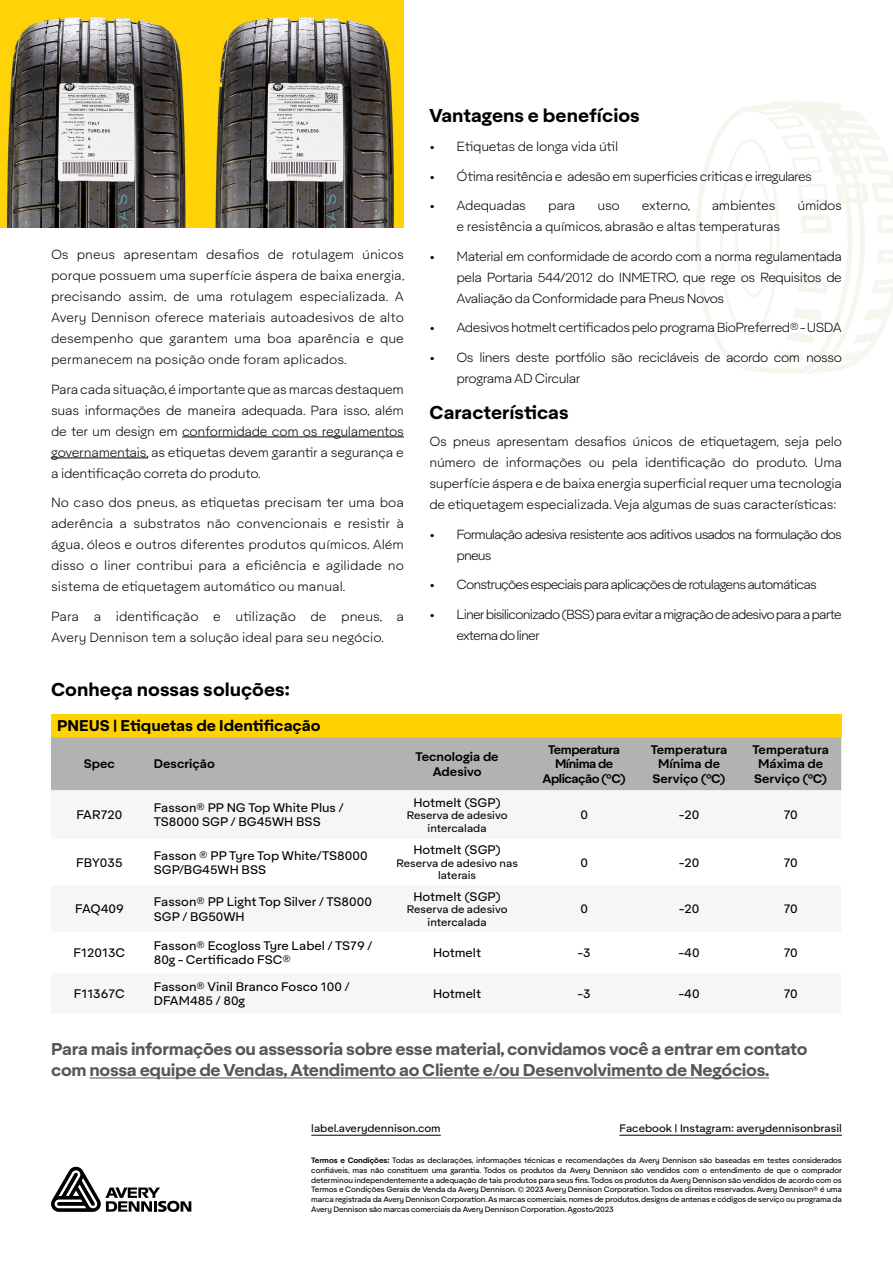
<style>
.page{position:relative;width:893px;height:1263px;background:#fff}
.page>*{position:absolute;margin:0;border:0;box-sizing:border-box;transform-origin:0 0}
.t1{font:700 18px "Aktifo A";color:#000}
.t2{font:700 16.5px/21px "Aktifo A";letter-spacing:-.02em;color:#575756}
.t3{font:700 15px "Aktifo A";color:#000}
.t4{font:300 12.75px/21px "Aktifo A";letter-spacing:-.04em;color:#000;text-align:justify}
.t5{font:300 12.75px/21px "Aktifo A";letter-spacing:-.07em;color:#000}
.t6{font:300 12.75px "Aktifo A";letter-spacing:-.02em;color:#000}
.t7{font:300 12.75px/21px "Aktifo A";color:#000}
.t8{font:12px/14.4px "Aktifo A";color:#000}
.t9{font:600 12px/14.4px "Aktifo A";color:#000;text-align:center}
.t10{font:600 12px/14.4px "Aktifo A";letter-spacing:-.04em;color:#000;text-align:center}
.t11{font:10.5px/12.6px "Aktifo A";color:#000;text-align:center}
.t12{font:7.5px/9.8px "Aktifo A";letter-spacing:-.02em;color:#000;text-align:justify}
.s1{font-weight:600}
</style>
<div class="page">
<svg style="left:696px;top:100px;width:197px;height:274px"></svg>
<svg style="left:720px;top:115px;width:112px;height:228px"></svg>
<svg style="left:51px;top:1167px;width:140px;height:45px"></svg>
<hr style="left:311px;top:1135px;width:130px;height:1px;background:#000">
<hr style="left:89px;top:1077px;width:680px;height:1px;background:#575756">
<hr style="left:619px;top:1135px;width:223px;height:1px;background:#000">
<div style="left:51px;top:713px;width:790px;height:24px;background:#ffd300"></div>
<div style="left:51px;top:737px;width:790px;height:53px;background:#b3b2b2"></div>
<svg style="left:51px;top:790px;width:790px;height:1px"></svg>
<hr style="left:182px;top:437px;width:222px;height:1px;background:#000">
<hr style="left:51px;top:458px;width:97px;height:1px;background:#000">
<img style="left:0;top:0;width:404px;height:227px">
<p class="t4" style="left:51px;top:244px;width:355px">Os pneus apresentam desafios de rotulagem únicos porque possuem uma superfície áspera de baixa energia, precisando assim, de uma rotulagem especializada. A Avery Dennison oferece materiais autoadesivos de alto desempenho que garantem uma boa aparência e que permanecem na posição onde foram aplicados.</p>
<p class="t4" style="left:51px;top:378px;width:354px">Para cada situação, é importante que as marcas destaquem suas informações de maneira adequada. Para isso, além de ter um design em conformidade com os regulamentos governamentais, as etiquetas devem garantir a segurança e a identificação correta do produto.</p>
<p class="t4" style="left:51px;top:492px;width:354px">No caso dos pneus, as etiquetas precisam ter uma boa aderência a substratos não convencionais e resistir à água, óleos e outros diferentes produtos químicos. Além disso o liner contribui para a eficiência e agilidade no sistema de etiquetagem automático ou manual.</p>
<p class="t7" style="left:51px;top:605px;width:354px">Para a identificação e utilização de pneus, a<br>Avery Dennison tem a solução ideal para seu negócio.</p>
<h1 class="t1" style="left:51px;top:677px;width:240px">Conheça nossas soluções:</h1>
<h1 class="t1" style="left:429px;top:104px;width:212px">Vantagens e benefícios</h1>
<p class="t6" style="left:429px;top:139px;width:190px">• Etiquetas de longa vida útil</p>
<p class="t4" style="left:429px;top:166px;width:384px">• Ótima resitência e adesão em superficies criticas e irregulares</p>
<p class="t6" style="left:429px;top:198px;width:98px">• Adequadas</p>
<p class="t4" style="left:548px;top:195px;width:29px">para</p>
<p class="t4" style="left:597px;top:195px;width:24px">uso</p>
<p class="t6" style="left:642px;top:198px;width:50px">externo,</p>
<p class="t6" style="left:712px;top:198px;width:65px">ambientes</p>
<p class="t4" style="left:797px;top:195px;width:46px">úmidos</p>
<p class="t6" style="left:456px;top:219px;width:325px">e resistência a químicos, abrasão e altas temperaturas</p>
<p class="t4" style="left:456px;top:246px;width:387px;text-indent:-27px">• Material em conformidade de acordo com a norma regulamentada pela Portaria 544/2012 do INMETRO, que rege os Requisitos de Avaliação da Conformidade para Pneus Novos</p>
<p class="t4" style="left:429px;top:317px;width:414px">• Adesivos hotmelt certificados pelo programa BioPreferred® - USDA</p>
<p class="t4" style="left:456px;top:347px;width:387px;text-indent:-27px">• Os liners deste portfólio são recicláveis de acordo com nosso programa AD Circular</p>
<h1 class="t1" style="left:429px;top:400px;width:141px">Características</h1>
<p class="t4" style="left:429px;top:431px;width:414px">Os pneus apresentam desafios únicos de etiquetagem, seja pelo número de informações ou pela identificação do produto. Uma superfície áspera e de baixa energia superficial requer uma tecnologia de etiquetagem especializada. Veja algumas de suas características:</p>
<p class="t5" style="left:456px;top:524px;width:387px;text-indent:-27px">• Formulação adesiva resistente aos aditivos usados na formulação dos pneus</p>
<p class="t5" style="left:429px;top:574px;width:389px">• Construções especiais para aplicações de rotulagens automáticas</p>
<p class="t5" style="left:456px;top:604px;width:387px;text-indent:-27px">• Liner bisiliconizado (BSS) para evitar a migração de adesivo para a parte externa do liner</p>
<p class="t3" style="left:57px;top:715px;width:265px">PNEUS | Etiquetas de Identificação</p>
<p class="t9" style="left:84px;top:757px;width:33px">Spec</p>
<p class="t9" style="left:154px;top:757px;width:63px">Descrição</p>
<p class="t9" style="left:416px;top:749px;width:85px">Tecnologia de<br>Adesivo</p>
<p class="t10" style="left:542px;top:742px;width:85px">Temperatura<br>Mínima de<br>Aplicação (ºC)</p>
<p class="t9" style="left:651px;top:742px;width:78px">Temperatura<br>Mínima de<br>Serviço (ºC)</p>
<p class="t9" style="left:752px;top:742px;width:78px">Temperatura<br>Máxima de<br>Serviço (ºC)</p>
<p class="t8" style="left:76px;top:807px;width:47px">FAR720</p>
<p class="t8" style="left:154px;top:800px;width:191px">Fasson® PP NG Top White Plus /<br>TS8000 SGP / BG45WH BSS</p>
<p class="t8" style="left:413px;top:795px;width:89px">Hotmelt (SGP)</p>
<p class="t11" style="left:407px;top:809px;width:102px">Reserva de adesivo intercalada</p>
<p class="t8" style="left:580px;top:807px;width:9px">0</p>
<p class="t8" style="left:679px;top:807px;width:22px">-20</p>
<p class="t8" style="left:784px;top:807px;width:16px">70</p>
<p class="t8" style="left:76px;top:855px;width:48px">FBY035</p>
<p class="t8" style="left:154px;top:848px;width:215px">Fasson ® PP Tyre Top White/TS8000<br>SGP/BG45WH BSS</p>
<p class="t8" style="left:413px;top:842px;width:89px">Hotmelt (SGP)</p>
<p class="t11" style="left:396px;top:856px;width:123px">Reserva de adesivo nas laterais</p>
<p class="t8" style="left:580px;top:855px;width:9px">0</p>
<p class="t8" style="left:679px;top:855px;width:22px">-20</p>
<p class="t8" style="left:784px;top:855px;width:16px">70</p>
<p class="t8" style="left:75px;top:902px;width:50px">FAQ409</p>
<p class="t8" style="left:154px;top:894px;width:220px">Fasson® PP Light Top Silver / TS8000<br>SGP / BG50WH</p>
<p class="t8" style="left:413px;top:889px;width:89px">Hotmelt (SGP)</p>
<p class="t11" style="left:407px;top:903px;width:102px">Reserva de adesivo intercalada</p>
<p class="t8" style="left:580px;top:902px;width:9px">0</p>
<p class="t8" style="left:679px;top:902px;width:22px">-20</p>
<p class="t8" style="left:784px;top:902px;width:16px">70</p>
<p class="t8" style="left:74px;top:945px;width:53px">F12013C</p>
<p class="t8" style="left:154px;top:938px;width:220px">Fasson® Ecogloss Tyre Label / TS79 /<br>80g - Certificado FSC®</p>
<p class="t8" style="left:433px;top:945px;width:50px">Hotmelt</p>
<p class="t8" style="left:578px;top:945px;width:15px">-3</p>
<p class="t8" style="left:678px;top:945px;width:23px">-40</p>
<p class="t8" style="left:784px;top:945px;width:16px">70</p>
<p class="t8" style="left:74px;top:986px;width:53px">F11367C</p>
<p class="t8" style="left:154px;top:979px;width:197px">Fasson® Vinil Branco Fosco 100 /<br>DFAM485 / 80g</p>
<p class="t8" style="left:433px;top:986px;width:50px">Hotmelt</p>
<p class="t8" style="left:578px;top:986px;width:15px">-3</p>
<p class="t8" style="left:678px;top:986px;width:23px">-40</p>
<p class="t8" style="left:784px;top:986px;width:16px">70</p>
<p class="t2" style="left:51px;top:1038px;width:758px">Para mais informações ou assessoria sobre esse material, convidamos você a entrar em contato com nossa equipe de Vendas, Atendimento ao Cliente e/ou Desenvolvimento de Negócios.</p>
<p class="t11" style="left:311px;top:1122px;width:131px">label.averydennison.com</p>
<p class="t12" style="left:311px;top:1155px;width:532px"><span class="s1">Termos e Condições:</span> Todas as declarações, informações técnicas e recomendações da Avery Dennison são baseadas em testes considerados confiáveis, mas não constituem uma garantia. Todos os produtos da Avery Dennison são vendidos com o entendimento de que o comprador determinou independentemente a adequação de tais produtos para seus fins. Todos os produtos da Avery Dennison são vendidos de acordo com os Termos e Condições Gerais de Venda da Avery Dennison. © 2023 Avery Dennison Corporation. Todos os direitos reservados. Avery Dennison® é uma marca registrada da Avery Dennison Corporation. As marcas comerciais, nomes de produtos, designs de antenas e códigos de serviço ou programa da Avery Dennison são marcas comerciais da Avery Dennison Corporation. Agosto/2023</p>
<p class="t11" style="left:619px;top:1122px;width:224px">Facebook | Instagram: averydennisonbrasil</p>
</div>
